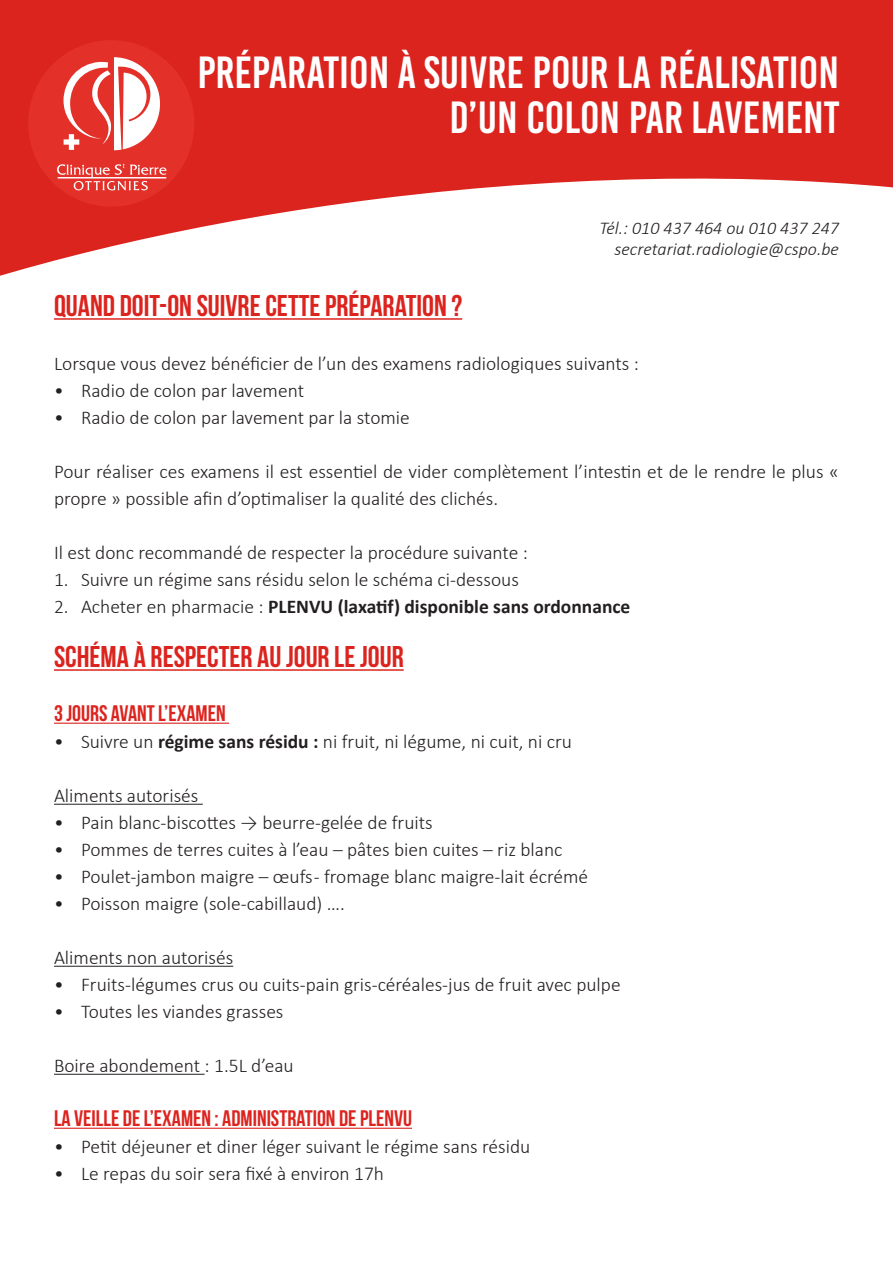
<style>
.page{position:relative;width:893px;height:1263px;background:#fff}
.page>*{position:absolute;margin:0;border:0;box-sizing:border-box;transform-origin:0 0}
.t1{font:45px/45px "Bebas Kai";color:#fff;text-align:right}
.t2{font:700 30px "Bebas Neue";color:#dc241f}
.t3{font:700 22.5px "Bebas Neue";color:#dc241f}
.t4{font:300 19.5px/27px "Calibri";color:#231f20}
.t5{font:700 19.5px "Calibri";color:#231f20}
.t6{font:italic 300 18px "Calibri";color:#231f20}
.s1{font-weight:300}
.s2{font-weight:700}
</style>
<div class="page">
<svg style="left:0;top:0;width:893px;height:276px;fill:#dc241f"></svg>
<div style="left:28px;top:40px;width:166px;height:167px;background:#e33028;border-radius:50%"></div>
<svg style="left:57px;top:57px;width:110px;height:133px"></svg>
<hr style="left:54px;top:318px;width:408px;height:2px;background:#dc241f">
<hr style="left:54px;top:669px;width:350px;height:2px;background:#dc241f">
<hr style="left:54px;top:723px;width:175px;height:1px;background:#dc241f">
<hr style="left:54px;top:804px;width:149px;height:1px;background:#231f20">
<hr style="left:54px;top:966px;width:179px;height:1px;background:#231f20">
<hr style="left:54px;top:1074px;width:151px;height:1px;background:#231f20">
<hr style="left:54px;top:1128px;width:358px;height:1px;background:#dc241f">
<p class="t1" style="left:197px;top:50px;width:644px">PRÉPARATION À SUIVRE POUR LA RÉALISATION<br>D’UN COLON PAR LAVEMENT</p>
<p class="t6" style="left:599px;top:217px;width:241px">Tél.: 010 437 464 ou 010 437 247</p>
<p class="t6" style="left:614px;top:238px;width:226px">secretariat.radiologie@cspo.be</p>
<p class="t2" style="left:54px;top:289px;width:410px">QUAND DOIT-ON SUIVRE CETTE PRÉPARATION ?</p>
<p class="t4" style="left:54px;top:349px;width:586px">Lorsque vous devez bénéficier de l’un des examens radiologiques suivants :</p>
<p class="t4" style="left:54px;top:376px;width:252px">• Radio de colon par lavement</p>
<p class="t4" style="left:54px;top:403px;width:357px">• Radio de colon par lavement par la stomie</p>
<p class="t4" style="left:54px;top:457px;width:786px">Pour réaliser ces examens il est essentiel de vider complètement l’intestin et de le rendre le plus « propre » possible afin d’optimaliser la qualité des clichés.</p>
<p class="t4" style="left:54px;top:538px;width:475px">Il est donc recommandé de respecter la procédure suivante :</p>
<p class="t4" style="left:54px;top:565px;width:466px">1. Suivre un régime sans résidu selon le schéma ci-dessous</p>
<p class="t5" style="left:54px;top:592px;width:578px"><span class="s1">2. Acheter en pharmacie :</span> PLENVU (laxatif) disponible sans ordonnance</p>
<p class="t2" style="left:54px;top:640px;width:351px">SCHÉMA À RESPECTER AU JOUR LE JOUR</p>
<p class="t3" style="left:54px;top:701px;width:173px">3 JOURS AVANT L’EXAMEN</p>
<p class="t4" style="left:54px;top:727px;width:519px">• Suivre un <span class="s2">régime sans résidu :</span> ni fruit, ni légume, ni cuit, ni cru</p>
<p class="t4" style="left:54px;top:781px;width:146px">Aliments autorisés</p>
<p class="t4" style="left:54px;top:808px;width:380px">• Pain blanc-biscottes → beurre-gelée de fruits</p>
<p class="t4" style="left:54px;top:835px;width:510px">• Pommes de terres cuites à l’eau – pâtes bien cuites – riz blanc</p>
<p class="t4" style="left:54px;top:862px;width:536px">• Poulet-jambon maigre – œufs - fromage blanc maigre-lait écrémé</p>
<p class="t4" style="left:54px;top:889px;width:292px">• Poisson maigre (sole-cabillaud) ….</p>
<p class="t4" style="left:54px;top:943px;width:181px">Aliments non autorisés</p>
<p class="t4" style="left:54px;top:970px;width:568px">• Fruits-légumes crus ou cuits-pain gris-céréales-jus de fruit avec pulpe</p>
<p class="t4" style="left:54px;top:997px;width:231px">• Toutes les viandes grasses</p>
<p class="t4" style="left:54px;top:1051px;width:241px">Boire abondement : 1.5L d’eau</p>
<p class="t3" style="left:54px;top:1106px;width:359px">LA VEILLE DE L’EXAMEN : ADMINISTRATION DE PLENVU</p>
<p class="t4" style="left:54px;top:1132px;width:478px">• Petit déjeuner et diner léger suivant le régime sans résidu</p>
<p class="t4" style="left:54px;top:1159px;width:332px">• Le repas du soir sera fixé à environ 17h</p>
</div>
